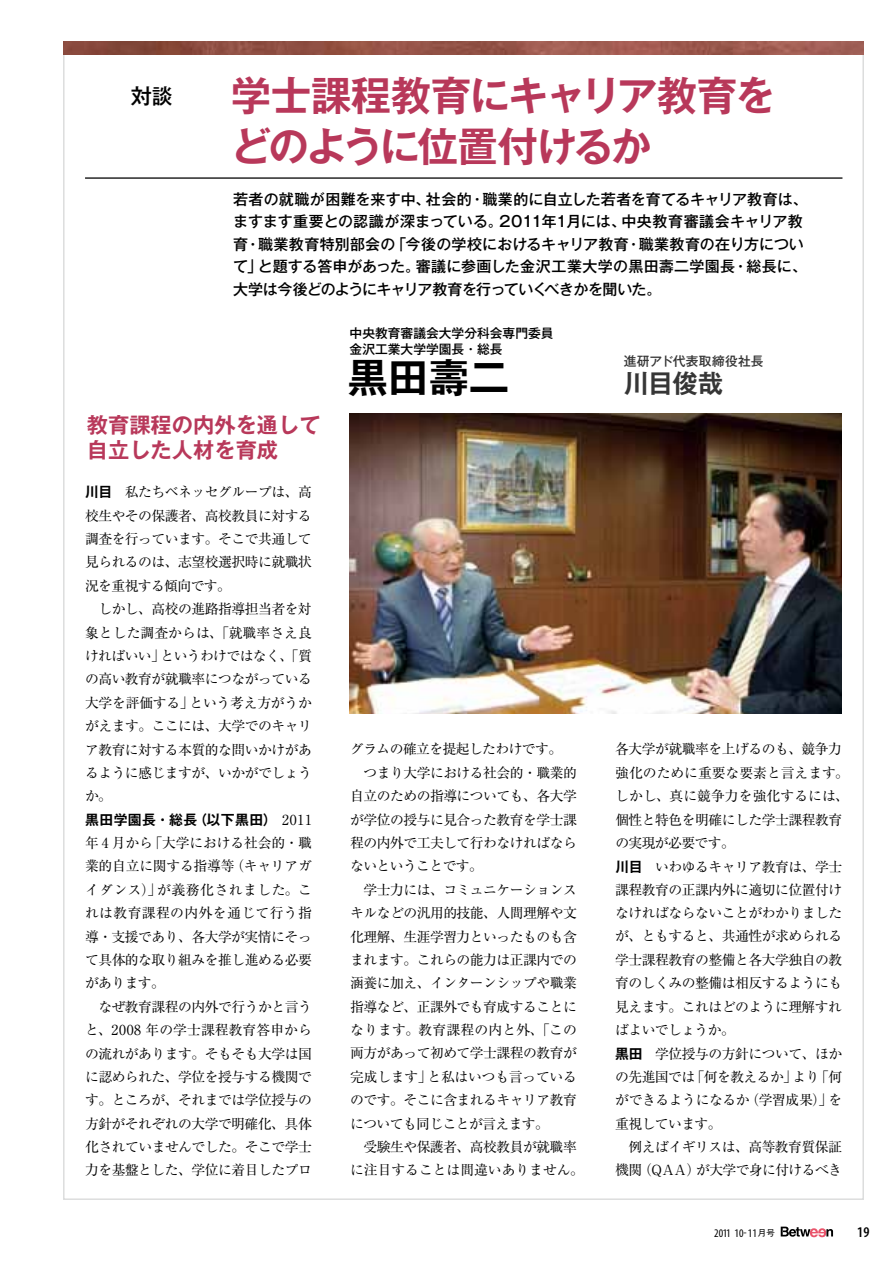
<style>
.page{position:relative;width:893px;height:1263px;background:#fff}
.page>*{position:absolute;margin:0;border:0;box-sizing:border-box;transform-origin:0 0}
.t1{font:40.5px/51px "Gothic MB101 Pro De Bold 90 pv RKSJ H";letter-spacing:-.05em;color:#b8385a}
.t2{font:40.5px "Gothic MB101 Pro De Bold 90 pv RKSJ H";color:#000}
.t3{font:25.5px "Gothic MB101 Pro De Bold 90 pv RKSJ H";color:#363636}
.t4{font:21.3px/25.5px "Gothic MB101 Pro De Bold 90 pv RKSJ H";color:#b8385a}
.t5{font:21px "Gothic MB101 Pro Medium 90 pv RKSJ H";color:#000}
.t6{font:15px/22.5px "Gothic MB101 Pro Medium 90 pv RKSJ H";letter-spacing:.005em;color:#000}
.t7{font:600 condensed 14.85px "Myriad Pro";color:#000}
.t8{font:13.8px/23.4px "Ryumin Pro Regular 90 pv RKSJ H";letter-spacing:-.035em;color:#000}
.t9{font:13.8px "Gothic MB101 Pro De Bold 90 pv RKSJ H";letter-spacing:.035em;color:#000}
.t10{font:12.75px/15.3px "Gothic MB101 Pro Medium 90 pv RKSJ H";color:#000}
.t11{font:12.75px "Gothic MB101 Pro Medium 90 pv RKSJ H";letter-spacing:.015em;color:#363636}
.t12{font:condensed 11.7px "Myriad Pro";color:#000}
.s1{font-family:"Gothic MB101 Pro De Bold 90 pv RKSJ H"}
.s2{font-family:"Ryumin Pro Regular 90 pv RKSJ H"}
.s3{font-family:"Gothic MB101 Pro Regular 90 pv RKSJ H";font-stretch:normal;font-size:8.55px}
</style>
<div class="page">
<hr style="left:85px;top:177px;width:757px;height:2px;background:#000">
<svg style="left:781px;top:1226px;width:52px;height:11px"></svg>
<img style="left:63px;top:42px;width:801px;height:13px">
<img style="left:350px;top:414px;width:491px;height:299px">
<h3 class="t5" style="left:131px;top:79px;width:43px">対談</h3>
<h1 class="t1" style="left:231px;top:65px;width:546px">学士課程教育にキャリア教育をどのように位置付けるか</h1>
<p class="t6" style="left:233px;top:186px;width:576px">若者の就職が困難を来す中、社会的・職業的に自立した若者を育てるキャリア教育は、ますます重要との認識が深まっている。2011年1月には、中央教育審議会キャリア教育・職業教育特別部会の「今後の学校におけるキャリア教育・職業教育の在り方について」と題する答申があった。審議に参画した金沢工業大学の黒田壽二学園長・総長に、大学は今後どのようにキャリア教育を行っていくべきかを聞いた。</p>
<p class="t10" style="left:350px;top:324px;width:206px">中央教育審議会大学分科会専門委員金沢工業大学学園長・総長</p>
<h1 class="t2" style="left:347px;top:344px;width:163px">黒田壽二</h1>
<p class="t11" style="left:624px;top:350px;width:141px">進研アド代表取締役社長</p>
<h2 class="t3" style="left:624px;top:362px;width:101px">川目俊哉</h2>
<h3 class="t4" style="left:87px;top:409px;width:235px">教育課程の内外を通して自立した人材を育成</h3>
<p class="t8" style="left:85px;top:479px;width:228px"><span class="s1">川目</span> 私たちベネッセグループは、高校生やその保護者、高校教員に対する調査を行っています。そこで共通して見られるのは、志望校選択時に就職状況を重視する傾向です。<br>　しかし、高校の進路指導担当者を対象とした調査からは、「就職率さえ良ければいい」というわけではなく、「質の高い教育が就職率につながっている大学を評価する」という考え方がうかがえます。ここには、大学でのキャリア教育に対する本質的な問いかけがあるように感じますが、いかがでしょうか。</p>
<p class="t9" style="left:85px;top:808px;width:228px">黒田学園長・総長（以下黒田）<span class="s2">　2011</span></p>
<p class="t8" style="left:85px;top:830px;width:228px">年 4 月から「大学における社会的・職業的自立に関する指導等（キャリアガイダンス）」が義務化されました。これは教育課程の内外を通じて行う指導・支援であり、各大学が実情にそって具体的な取り組みを推し進める必要があります。<br>　なぜ教育課程の内外で行うかと言うと、2008 年の学士課程教育答申からの流れがあります。そもそも大学は国に認められた、学位を授与する機関です。ところが、それまでは学位授与の方針がそれぞれの大学で明確化、具体化されていませんでした。そこで学士力を基盤とした、学位に着目したプロ</p>
<p class="t8" style="left:350px;top:737px;width:235px">グラムの確立を提起したわけです。<br>　つまり大学における社会的・職業的自立のための指導についても、各大学が学位の授与に見合った教育を学士課程の内外で工夫して行わなければならないということです。<br>　学士力には、コミュニケーションスキルなどの汎用的技能、人間理解や文化理解、生涯学習力といったものも含まれます。これらの能力は正課内での涵養に加え、インターンシップや職業指導など、正課外でも育成することになります。教育課程の内と外、「この両方があって初めて学士課程の教育が完成します」と私はいつも言っているのです。そこに含まれるキャリア教育についても同じことが言えます。<br>　受験生や保護者、高校教員が就職率に注目することは間違いありません。</p>
<p class="t8" style="left:615px;top:736px;width:235px">各大学が就職率を上げるのも、競争力強化のために重要な要素と言えます。しかし、真に競争力を強化するには、個性と特色を明確にした学士課程教育の実現が必要です。<br><span class="s1">川目</span> いわゆるキャリア教育は、学士課程教育の正課内外に適切に位置付けなければならないことがわかりましたが、ともすると、共通性が求められる学士課程教育の整備と各大学独自の教育のしくみの整備は相反するようにも見えます。これはどのように理解すればよいでしょうか。<br><span class="s1">黒田</span> 学位授与の方針について、ほかの先進国では「何を教えるか」より「何ができるようになるか（学習成果）」を重視しています。<br>　例えばイギリスは、高等教育質保証機関（QAA）が大学で身に付けるべき</p>
<p class="t12" style="left:714px;top:1225px;width:62px">2011 10-11<span class="s3">月号</span></p>
<p class="t7" style="left:857px;top:1223px;width:14px">19</p>
</div>
